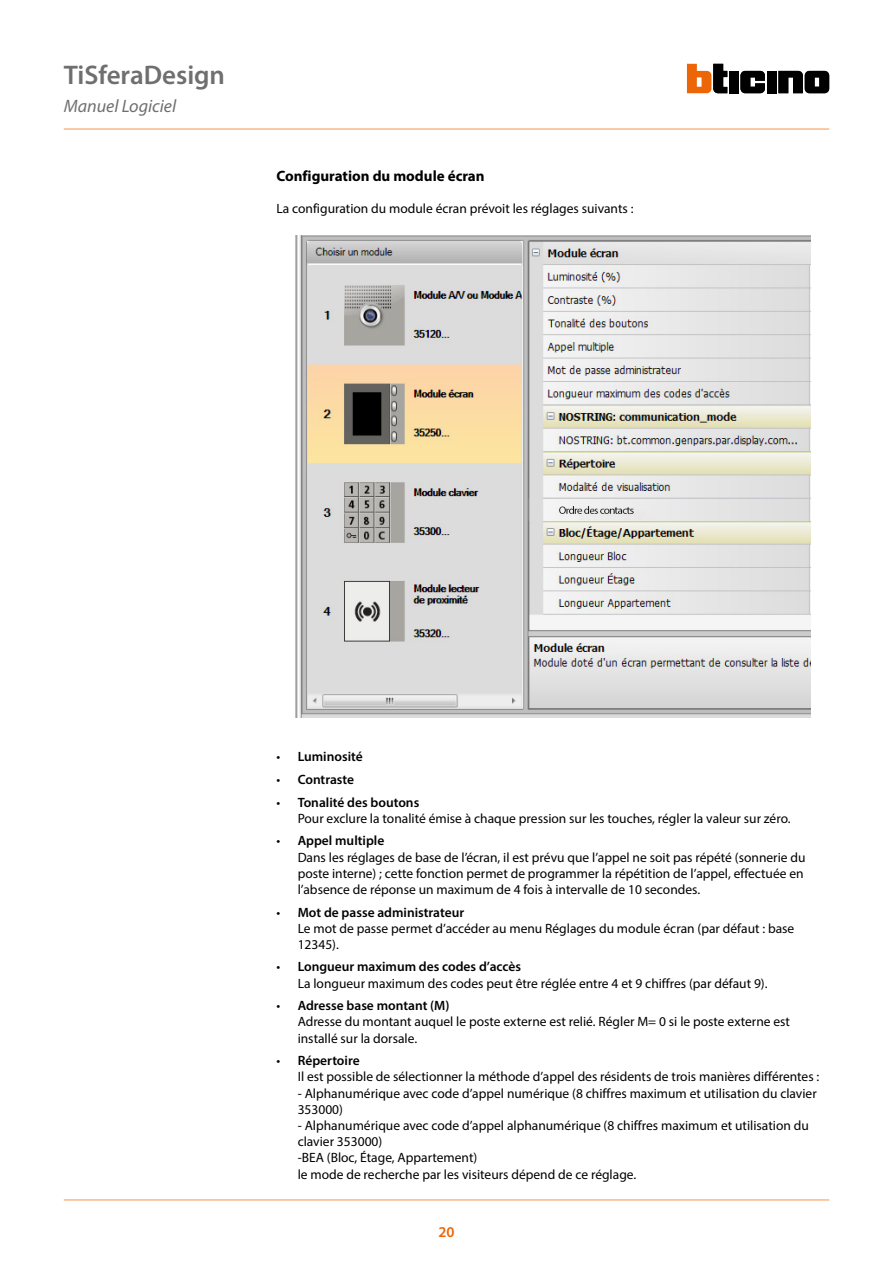
<style>
.page{position:relative;width:893px;height:1263px;background:#fff}
.page>*{position:absolute;margin:0;border:0;box-sizing:border-box;transform-origin:0 0}
.t1{font:600 27px "Myriad Pro";color:#706f6f}
.t2{font:italic 18px "Myriad Pro";color:#706f6f}
.t3{font:700 15px "Myriad Pro";color:#000}
.t4{font:600 15px "Myriad Pro";color:#ec6608}
.t5{font:13.5px/16.2px "Myriad Pro";color:#000}
.t6{font:600 13.5px "Myriad Pro";color:#000}
.s1{font-weight:400}
.s2{font-weight:600}
</style>
<div class="page">
<hr style="left:64px;top:128px;width:765px;height:2px;background:#f8b887">
<hr style="left:64px;top:1199px;width:765px;height:2px;background:#f8b887">
<svg style="left:740px;top:71px;width:25px;height:22px"></svg>
<div style="left:767px;top:71px;width:10px;height:22px;background:#000"></div>
<div style="left:729px;top:71px;width:10px;height:22px;background:#000"></div>
<svg style="left:687px;top:64px;width:40px;height:29px"></svg>
<svg style="left:778px;top:71px;width:51px;height:22px"></svg>
<img style="left:296px;top:235px;width:514px;height:482px">
<h1 class="t1" style="left:64px;top:58px;width:163px">TiSferaDesign</h1>
<h2 class="t2" style="left:64px;top:95px;width:114px">Manuel Logiciel</h2>
<p class="t3" style="left:276px;top:166px;width:210px">Configuration du module écran</p>
<p class="t5" style="left:276px;top:201px;width:359px">La configuration du module écran prévoit les réglages suivants :</p>
<p class="t6" style="left:276px;top:748px;width:88px"><span class="s1">•</span> Luminosité</p>
<p class="t6" style="left:276px;top:771px;width:79px"><span class="s1">•</span> Contraste</p>
<p class="t5" style="left:298px;top:794px;width:494px;text-indent:-21px">• <span class="s2">Tonalité des boutons<br></span>Pour exclure la tonalité émise à chaque pression sur les touches, régler la valeur sur zéro.</p>
<p class="t5" style="left:298px;top:832px;width:509px;text-indent:-21px">• <span class="s2">Appel multiple<br></span>Dans les réglages de base de l’écran, il est prévu que l’appel ne soit pas répété (sonnerie du poste interne) ; cette fonction permet de programmer la répétition de l’appel, effectuée en l’absence de réponse un maximum de 4 fois à intervalle de 10 secondes.</p>
<p class="t5" style="left:298px;top:904px;width:498px;text-indent:-21px">• <span class="s2">Mot de passe administrateur<br></span>Le mot de passe permet d’accéder au menu Réglages du module écran (par défaut : base<br>12345).</p>
<p class="t5" style="left:298px;top:959px;width:471px;text-indent:-21px">• <span class="s2">Longueur maximum des codes d’accès<br></span>La longueur maximum des codes peut être réglée entre 4 et 9 chiffres (par défaut 9).</p>
<p class="t5" style="left:298px;top:997px;width:494px;text-indent:-21px">• <span class="s2">Adresse base montant (M)<br></span>Adresse du montant auquel le poste externe est relié. Régler M= 0 si le poste externe est installé sur la dorsale.</p>
<p class="t5" style="left:298px;top:1052px;width:523px;text-indent:-21px">• <span class="s2">Répertoire<br></span>Il est possible de sélectionner la méthode d’appel des résidents de trois manières différentes :</p>
<p class="t5" style="left:298px;top:1085px;width:521px">- Alphanumérique avec code d’appel numérique (8 chiffres maximum et utilisation du clavier<br>353000)</p>
<p class="t5" style="left:298px;top:1117px;width:513px">- Alphanumérique avec code d’appel alphanumérique (8 chiffres maximum et utilisation du clavier 353000)<br>-BEA (Bloc, Étage, Appartement)<br>le mode de recherche par les visiteurs dépend de ce réglage.</p>
<p class="t4" style="left:438px;top:1222px;width:18px">20</p>
</div>
